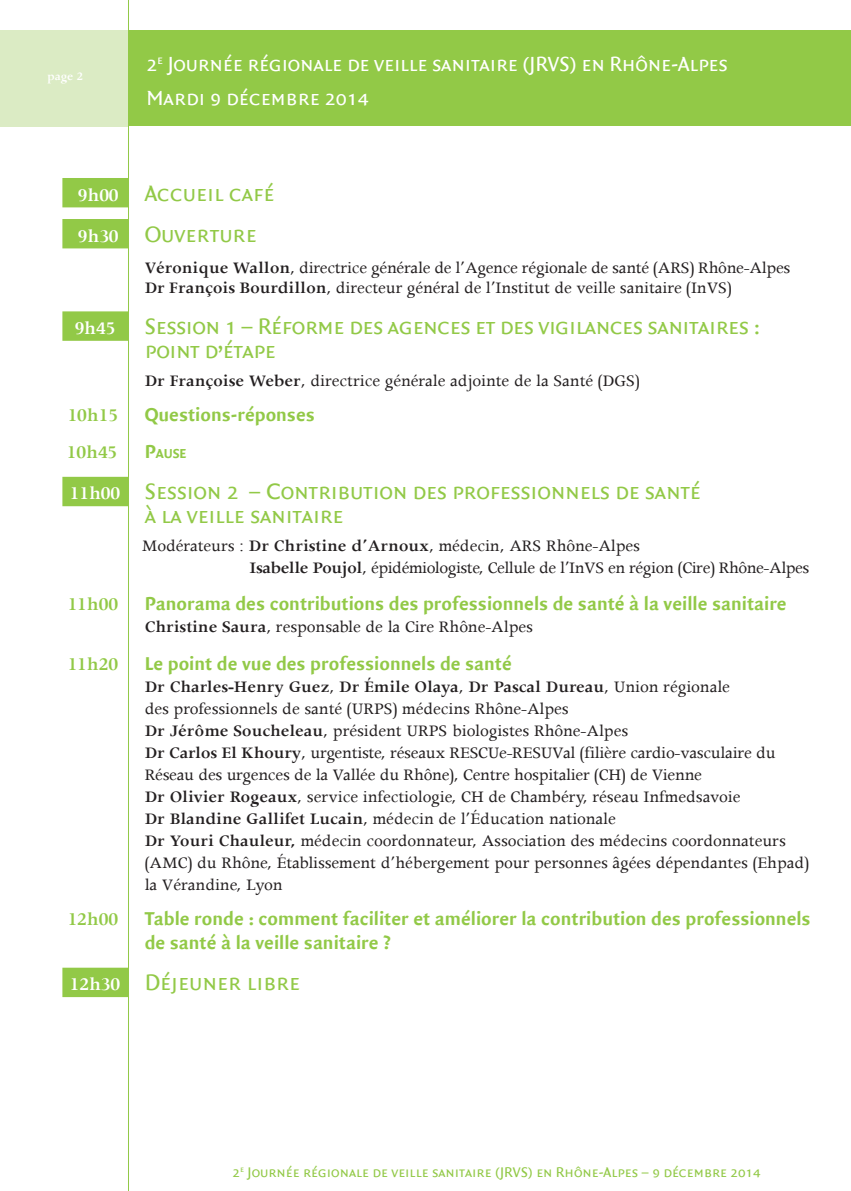
<style>
.page{position:relative;width:851px;height:1191px;background:#fff}
.page>*{position:absolute;margin:0;border:0;box-sizing:border-box;transform-origin:0 0}
.Titre_Heures{font:24px/24px "Quadraat Sans Caps";letter-spacing:-.01em;color:#92c947}
.MenP_Titre1{font:22px/34px "Quadraat Sans Caps";letter-spacing:-.01em;color:#fff}
.Labeur_copy{font:700 20px/24px "Quadraat Sans";color:#92c947}
.Labeur_copy-2{font:600 20px "Apollo";color:#92c947}
.Labeur_copy-3{font:18px/22px "Apollo";color:#231f20}
.MenP_Institutions{font:18px "Apollo";letter-spacing:-.01em;color:#231f20}
.Labeur_copy-4{font:18px/22px "Apollo";letter-spacing:-.02em;color:#231f20}
.Menp_Bas_de_Page{font:15px "Quadraat Sans Caps";color:#92c947}
.Labeur_copy-5{font:700 14px "Quadraat Sans";color:#92c947}
.MenP_Base_Pagination{font:600 12.8px "Apollo";color:#fff}
.s1{font-family:"Apollo";font-weight:600;font-size:20px;color:#fff}
.s2{font-weight:600}
.s3{font-size:20px}
</style>
<div class="page">
<div style="left:0;top:30px;width:128px;height:96px;background:#dbebc4"></div>
<hr style="left:128px;top:0;width:1px;height:1191px;background:#92c947">
<div style="left:62px;top:178px;width:67px;height:29px;background:#92c947"></div>
<div style="left:62px;top:219px;width:67px;height:29px;background:#92c947"></div>
<div style="left:62px;top:311px;width:67px;height:30px;background:#92c947"></div>
<div style="left:62px;top:477px;width:67px;height:29px;background:#92c947"></div>
<div style="left:62px;top:967px;width:67px;height:30px;background:#92c947"></div>
<div style="left:129px;top:30px;width:721px;height:95px;background:#92c947"></div>
<p class="MenP_Base_Pagination" style="left:47px;top:69px;width:37px">page 2</p>
<p class="MenP_Titre1" style="left:146px;top:47px;width:582px">2<sup>e</sup> Journée régionale de veille sanitaire (JRVS) en Rhône-Alpes<br>Mardi 9 décembre 2014</p>
<p class="Titre_Heures" style="left:78px;top:181px;width:198px"><span class="s1">9h00</span> Accueil café</p>
<p class="Titre_Heures" style="left:78px;top:222px;width:180px"><span class="s1">9h30</span> Ouverture</p>
<p class="MenP_Institutions" style="left:145px;top:256px;width:647px"><span class="s2">Véronique Wallon</span>, directrice générale de l’Agence régionale de santé (ARS) Rhône-Alpes</p>
<p class="MenP_Institutions" style="left:145px;top:276px;width:588px"><span class="s2">Dr François Bourdillon</span>, directeur général de l’Institut de veille sanitaire (InVS)</p>
<p class="Titre_Heures" style="left:145px;top:315px;width:616px;text-indent:-70px"><span class="s1">9h45</span> Session 1 – Réforme des agences et des vigilances sanitaires : point d’étape</p>
<p class="Labeur_copy-3" style="left:145px;top:369px;width:496px"><span class="s2">Dr Françoise Weber</span>, directrice générale adjointe de la Santé (DGS)</p>
<p class="Labeur_copy-2" style="left:68px;top:402px;width:52px">10h15</p>
<p class="Labeur_copy" style="left:145px;top:403px;width:172px">Questions-réponses</p>
<p class="Labeur_copy-2" style="left:67px;top:440px;width:52px">10h45</p>
<p class="Labeur_copy-5" style="left:145px;top:446px;width:43px"><span class="s3">P</span>AUSE</p>
<p class="Titre_Heures" style="left:145px;top:480px;width:557px;text-indent:-75px"><span class="s1">11h00</span> Session 2 – Contribution des professionnels de santé à la veille sanitaire</p>
<p class="Labeur_copy-4" style="left:249px;top:534px;width:561px;text-indent:-108px">Modérateurs : <span class="s2">Dr Christine d’Arnoux</span>, médecin, ARS Rhône-Alpes<br><span class="s2">Isabelle Poujol</span>, épidémiologiste, Cellule de l’InVS en région (Cire) Rhône-Alpes</p>
<p class="Labeur_copy-2" style="left:68px;top:592px;width:52px">11h00</p>
<p class="Labeur_copy" style="left:145px;top:592px;width:643px">Panorama des contributions des professionnels de santé à la veille sanitaire</p>
<p class="Labeur_copy-3" style="left:145px;top:616px;width:389px"><span class="s2">Christine Saura</span>, responsable de la Cire Rhône-Alpes</p>
<p class="Labeur_copy-2" style="left:68px;top:651px;width:52px">11h20</p>
<p class="Labeur_copy" style="left:145px;top:652px;width:369px">Le point de vue des professionnels de santé</p>
<p class="Labeur_copy-3" style="left:145px;top:675px;width:586px"><span class="s2">Dr Charles-Henry Guez</span>, <span class="s2">Dr Émile Olaya</span>, <span class="s2">Dr Pascal Dureau</span>, Union régionale des professionnels de santé (URPS) médecins Rhône-Alpes</p>
<p class="Labeur_copy-3" style="left:145px;top:719px;width:485px"><span class="s2">Dr Jérôme Soucheleau</span>, président URPS biologistes Rhône-Alpes</p>
<p class="Labeur_copy-3" style="left:145px;top:741px;width:632px"><span class="s2">Dr Carlos El Khoury</span>, urgentiste, réseaux RESCUe-RESUVal (filière cardio-vasculaire du<br>Réseau des urgences de la Vallée du Rhône), Centre hospitalier (CH) de Vienne</p>
<p class="Labeur_copy-3" style="left:145px;top:785px;width:597px"><span class="s2">Dr Olivier Rogeaux</span>, service infectiologie, CH de Chambéry, réseau Infmedsavoie</p>
<p class="Labeur_copy-3" style="left:145px;top:807px;width:472px"><span class="s2">Dr Blandine Gallifet Lucain</span>, médecin de l’Éducation nationale</p>
<p class="Labeur_copy-3" style="left:145px;top:829px;width:666px"><span class="s2">Dr Youri Chauleur,</span> médecin coordonnateur, Association des médecins coordonnateurs (AMC) du Rhône, Établissement d’hébergement pour personnes âgées dépendantes (Ehpad) la Vérandine, Lyon</p>
<p class="Labeur_copy-2" style="left:68px;top:906px;width:52px">12h00</p>
<p class="Labeur_copy" style="left:145px;top:907px;width:667px">Table ronde : comment faciliter et améliorer la contribution des professionnels de santé à la veille sanitaire ?</p>
<p class="Titre_Heures" style="left:70px;top:971px;width:232px"><span class="s1">12h30</span> Déjeuner libre</p>
<p class="Menp_Bas_de_Page" style="left:232px;top:1163px;width:529px">2<sup>e</sup> Journée régionale de veille sanitaire (JRVS) en Rhône-Alpes – 9 décembre 2014</p>
</div>
